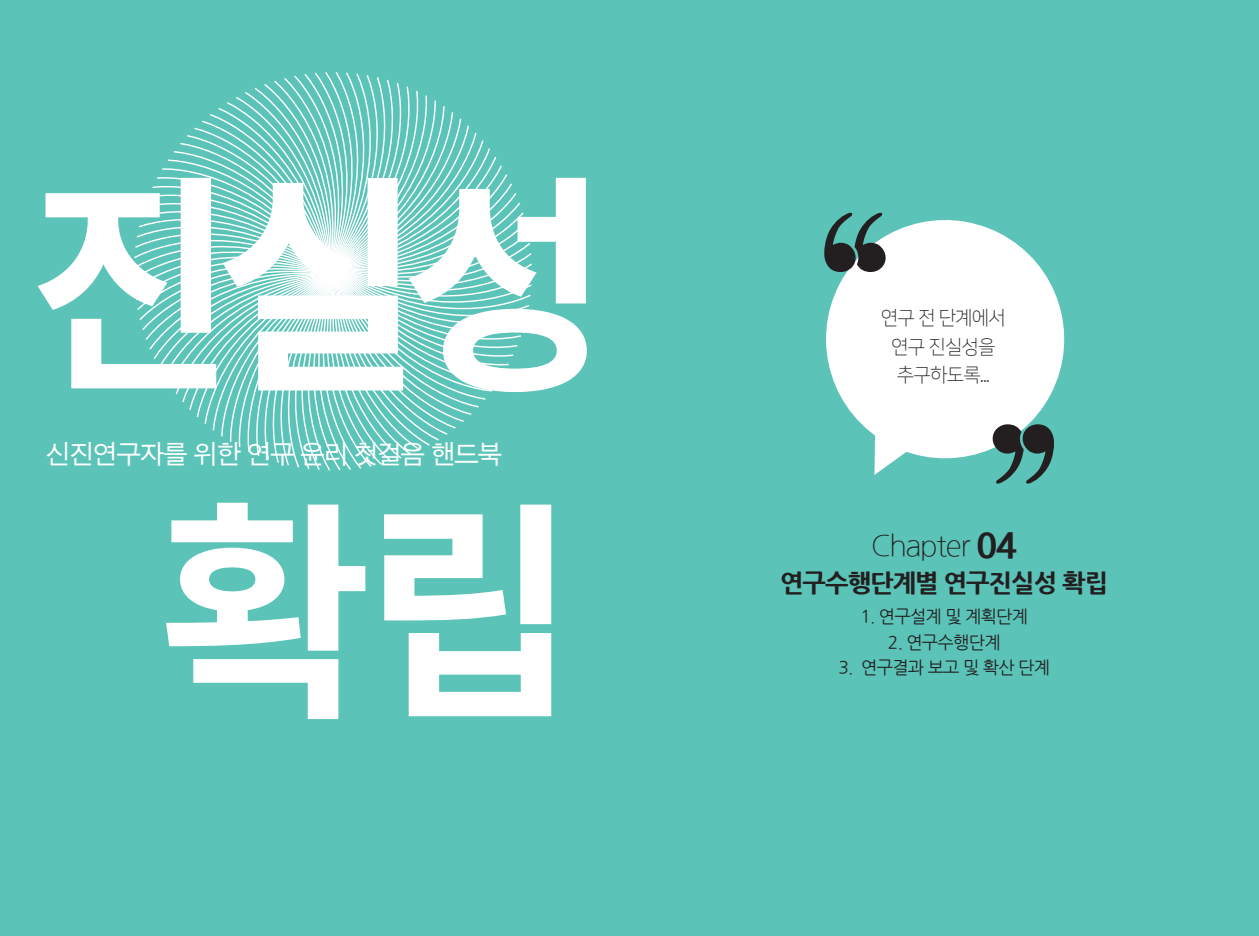
<style>
.page{position:relative;width:1259px;height:936px;background:#fff}
.page>*{position:absolute;margin:0;border:0;box-sizing:border-box;transform-origin:0 0}
.t1{font:700 232.5px "Source Han Sans K";color:#fff}
.t2{font:300 28.8px "Nanum Gothic";letter-spacing:-.04em;color:#231f20}
.t3{font:26.55px "SM3 J Gothic 03";letter-spacing:-.1em;color:#fff}
.t4{font:800 25.05px "Nanum Gothic";letter-spacing:-.04em;color:#231f20}
.t5{font:19.5px/28.5px "Nanum Square L";letter-spacing:-.04em;color:#231f20;text-align:center}
.t6{font:17.25px "Nanum Gothic";letter-spacing:-.04em;color:#231f20}
.s1{font-weight:800;font-size:35.25px}
</style>
<div class="page">
<div style="left:0;top:0;width:1259px;height:935px;background:#5bc3b7"></div>
<svg style="left:826px;top:220px;width:239px;height:239px;fill:#fff"></svg>
<svg style="left:874px;top:411px;width:51px;height:64px"></svg>
<svg style="left:824px;top:212px;width:61px;height:60px"></svg>
<svg style="left:992px;top:424px;width:63px;height:60px"></svg>
<svg style="left:133px;top:72px;width:399px;height:399px"></svg>
<h1 class="t1" style="left:27px;top:156px;width:585px">진실성</h1>
<h3 class="t3" style="left:45px;top:440px;width:459px">신진연구자를 위한 연구 윤리 첫걸음 핸드북</h3>
<h1 class="t1" style="left:159px;top:482px;width:420px">확립</h1>
<p class="t5" style="left:880px;top:304px;width:127px">연구 전 단계에서 연구 진실성을 추구하도록...</p>
<h2 class="t2" style="left:871px;top:531px;width:148px">Chapter <span class="s1">04</span></h2>
<h3 class="t4" style="left:780px;top:569px;width:330px">연구수행단계별 연구진실성 확립</h3>
<p class="t6" style="left:860px;top:608px;width:169px">1. 연구설계 및 계획단계</p>
<p class="t6" style="left:888px;top:634px;width:114px">2. 연구수행단계</p>
<p class="t6" style="left:838px;top:659px;width:213px">3. 연구결과 보고 및 확산 단계</p>
</div>
